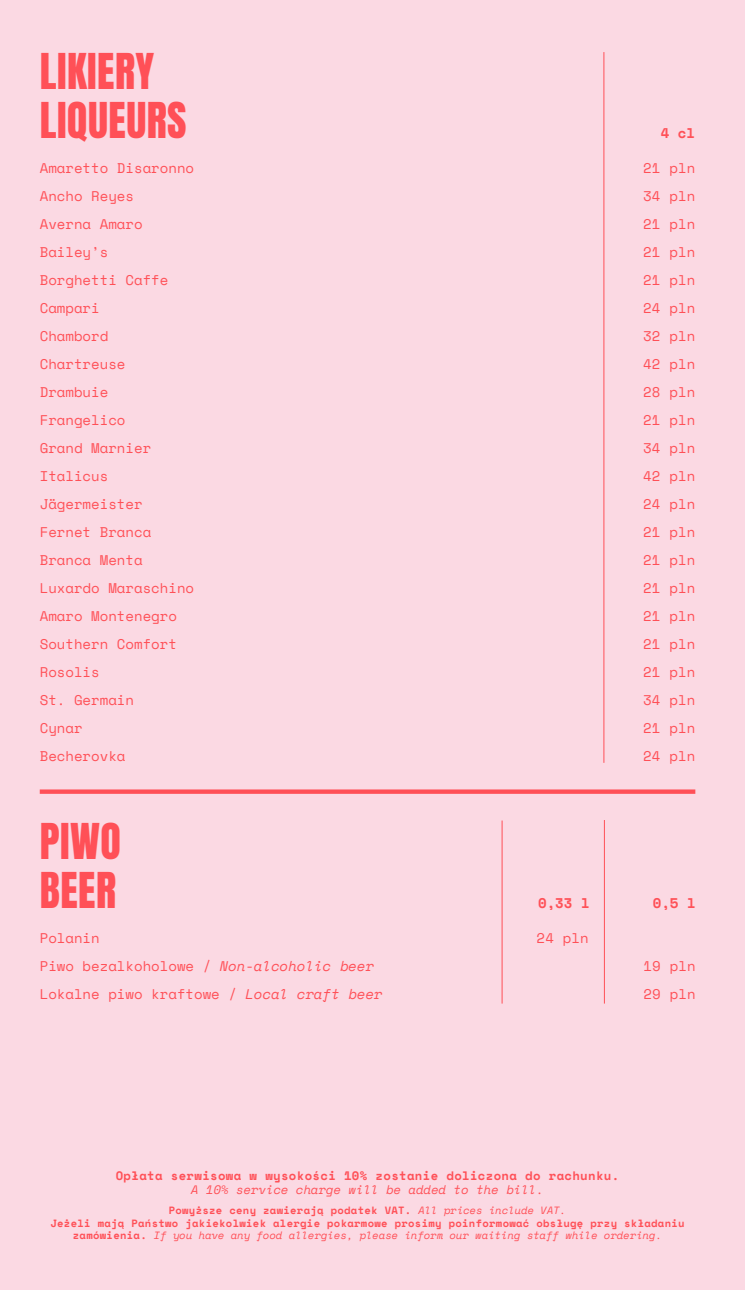
<style>
.page{position:relative;width:745px;height:1290px;background:#fff}
.page>*{position:absolute;margin:0;border:0;box-sizing:border-box;transform-origin:0 0}
.t1{font:42px/49px "Anton";letter-spacing:.01em;color:#ff5057}
.t2{font:14px/28px "Space Mono";color:#ff5057}
.t3{font:700 14px "Space Mono";color:#ff5057}
.t4{font:700 12.25px "Space Mono";letter-spacing:.03em;color:#ff5057}
.t5{font:italic 12.25px "Space Mono";color:#ff5057}
.t6{font:700 10.5px/12.6px "Space Mono";letter-spacing:.03em;color:#ff5057;text-align:center}
.s1{font-style:italic}
.s2{font-weight:400;font-style:italic}
</style>
<div class="page">
<div style="left:0;top:0;width:744px;height:1290px;background:#fbd9e3"></div>
<div style="left:40px;top:789px;width:655px;height:5px;background:#ff5057"></div>
<hr style="left:603px;top:52px;width:1px;height:711px;background:#ff5057">
<hr style="left:603px;top:820px;width:1px;height:183px;background:#ff5057">
<hr style="left:501px;top:820px;width:1px;height:183px;background:#ff5057">
<h1 class="t1" style="left:40px;top:50px;width:148px">LIKIERY<br>LIQUEURS</h1>
<p class="t2" style="left:40px;top:153px;width:156px">Amaretto Disaronno<br>Ancho Reyes<br>Averna Amaro<br>Bailey’s<br>Borghetti Caffe<br>Campari<br>Chambord<br>Chartreuse<br>Drambuie<br>Frangelico<br>Grand Marnier<br>Italicus<br>Jägermeister<br>Fernet Branca<br>Branca Menta<br>Luxardo Maraschino<br>Amaro Montenegro<br>Southern Comfort<br>Rosolis<br>St. Germain<br>Cynar<br>Becherovka</p>
<h1 class="t1" style="left:40px;top:820px;width:82px">PIWO<br>BEER</h1>
<p class="t2" style="left:40px;top:923px;width:344px">Polanin<br>Piwo bezalkoholowe / <span class="s1">Non-alcoholic beer<br></span>Lokalne piwo kraftowe / <span class="s1">Local craft beer</span></p>
<p class="t3" style="left:660px;top:122px;width:36px">4 cl</p>
<p class="t2" style="left:642px;top:153px;width:54px;text-align:justify">21 pln 34 pln 21 pln 21 pln 21 pln 24 pln 32 pln 42 pln 28 pln 21 pln 34 pln 42 pln 24 pln 21 pln 21 pln 21 pln 21 pln 21 pln 21 pln 34 pln 21 pln 24 pln</p>
<p class="t3" style="left:537px;top:892px;width:53px">0,33 l</p>
<p class="t3" style="left:652px;top:892px;width:44px">0,5 l</p>
<p class="t2" style="left:536px;top:923px;width:54px">24 pln</p>
<p class="t2" style="left:643px;top:951px;width:54px">19 pln<br>29 pln</p>
<p class="t4" style="left:116px;top:1166px;width:504px">Opłata serwisowa w wysokości 10% zostanie doliczona do rachunku.</p>
<p class="t5" style="left:191px;top:1181px;width:354px">A 10% service charge will be added to the bill.</p>
<p class="t6" style="left:50px;top:1203px;width:635px">Powyższe ceny zawierają podatek VAT. <span class="s2">All prices include VAT.<br></span>Jeżeli mają Państwo jakiekolwiek alergie pokarmowe prosimy poinformować obsługę przy składaniu zamówienia. <span class="s2">If you have any food allergies, please inform our waiting staff while ordering.</span></p>
</div>
